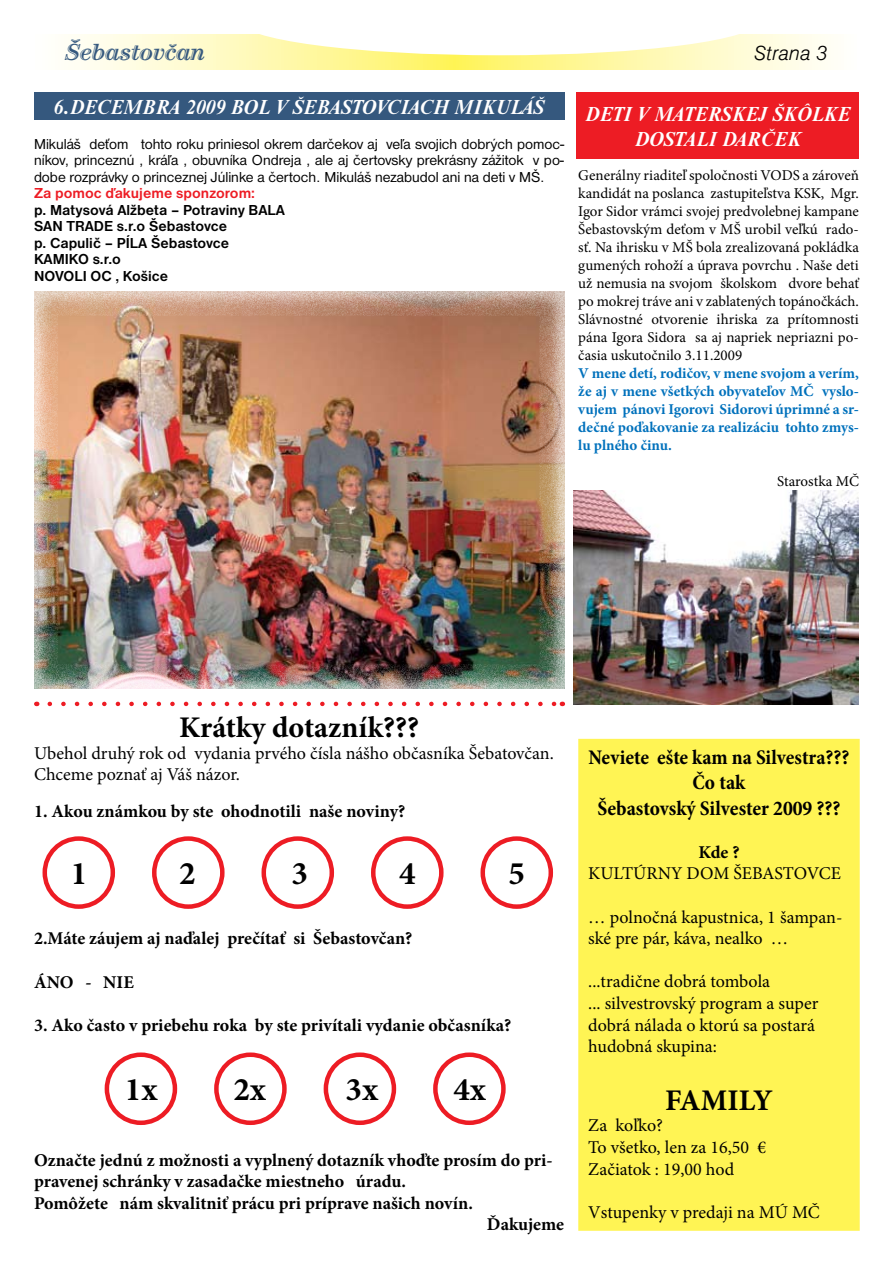
<style>
.page{position:relative;width:893px;height:1263px;background:#fff}
.page>*{position:absolute;margin:0;border:0;box-sizing:border-box;transform-origin:0 0}
.t1{font:700 33px "Minion Pro";color:#000}
.t2{font:700 30px "Minion Pro";color:#000}
.t3{font:italic 700 21px "Nimbus Rom DEE";color:#fff}
.t4{font:700 condensed 21px/25.2px "Minion Pro";color:#000;text-align:center}
.t5{font:italic 21px "Century Han Itc DEE";color:#35587e}
.t6{font:21px "Nimbus San DEE Ligh Ital";color:#000}
.t7{font:18px/21.6px "Minion Pro";letter-spacing:-.005em;color:#000}
.t8{font:700 18px "Minion Pro";color:#000}
.t9{font:15px/18px "Minion Pro";color:#000;text-align:justify}
.t10{font:15px/16.5px "Nimbus San DEE";color:#000}
.t11{font:700 15px/18px "Minion Pro";color:#0071bc;text-align:justify}
.t12{font:700 15px/16.5px "Nimbus San DEE";color:#000}
.t13{font:700 15px "Nimbus San DEE";color:#ed1c24}
</style>
<div class="page">
<svg style="left:68px;top:35px;width:763px;height:35px;background:#fff9bd"></svg>
<svg style="left:239px;top:34px;width:521px;height:21px"></svg>
<div style="left:34px;top:92px;width:530px;height:28px;background:#35587e"></div>
<div style="left:577px;top:92px;width:282px;height:67px;background:#ed1c24"></div>
<div style="left:33px;top:290px;width:531px;height:399px;background:#fff;opacity:.75"></div>
<div style="left:43px;top:836px;width:72px;height:73px;border:4px solid #ed1c24;border-radius:50%"></div>
<div style="left:105px;top:1052px;width:72px;height:73px;border:4px solid #ed1c24;border-radius:50%"></div>
<div style="left:152px;top:836px;width:73px;height:73px;border:4px solid #ed1c24;border-radius:50%"></div>
<div style="left:214px;top:1052px;width:73px;height:73px;border:4px solid #ed1c24;border-radius:50%"></div>
<div style="left:261px;top:836px;width:73px;height:73px;border:4px solid #ed1c24;border-radius:50%"></div>
<div style="left:324px;top:1052px;width:72px;height:73px;border:4px solid #ed1c24;border-radius:50%"></div>
<div style="left:371px;top:836px;width:73px;height:73px;border:4px solid #ed1c24;border-radius:50%"></div>
<div style="left:433px;top:1052px;width:73px;height:73px;border:4px solid #ed1c24;border-radius:50%"></div>
<div style="left:480px;top:836px;width:73px;height:73px;border:4px solid #ed1c24;border-radius:50%"></div>
<svg style="left:50px;top:702px;width:505px;height:4px"></svg>
<img style="left:574px;top:490px;width:285px;height:214px">
<div style="left:579px;top:739px;width:280px;height:491px;background:#fff454"></div>
<div style="left:578px;top:739px;width:282px;height:492px;border:2px solid #fff454"></div>
<h3 class="t5" style="left:66px;top:38px;width:141px">Šebastovčan</h3>
<h3 class="t6" style="left:754px;top:42px;width:75px">Strana 3</h3>
<h3 class="t3" style="left:54px;top:96px;width:489px">6.DECEMBRA 2009 BOL V ŠEBASTOVCIACH MIKULÁŠ</h3>
<h3 class="t3" style="left:585px;top:103px;width:267px">DETI V MATERSKEJ ŠKÔLKE</h3>
<p class="t10" style="left:34px;top:136px;width:532px">Mikuláš deťom tohto roku priniesol okrem darčekov aj veľa svojich dobrých pomoc-</p>
<h3 class="t3" style="left:635px;top:128px;width:168px">DOSTALI DAR ČEK</h3>
<p class="t10" style="left:34px;top:152px;width:532px">níkov, princeznú , kráľa , obuvníka Ondreja , ale aj čertovsky prekrásny zážitok v po&shy;dobe rozprávky o princeznej Júlinke a čertoch. Mikuláš nezabudol ani na deti v MŠ.</p>
<p class="t13" style="left:34px;top:185px;width:223px">Za pomoc ďakujeme sponzorom:</p>
<p class="t12" style="left:34px;top:202px;width:252px">p. Matysová Alžbeta – Potraviny BALA<br>SAN TRADE s.r.o Šebastovce<br>p. Capulič – PÍLA Šebastovce<br>KAMIKO s.r.o<br>NOVOLI OC , Košice</p>
<p class="t9" style="left:578px;top:166px;width:282px">Generálny riaditeľ spoločnosti VODS a zároveň kandidát na poslanca zastupiteľstva KSK, Mgr.<br>Igor Sidor vrámci svojej predvolebnej kampane Šebastovským deťom v MŠ urobil veľkú rado&shy;sť. Na ihrisku v MŠ bola zrealizovaná pokládka gumených rohoží a úprava povrchu . Naše deti už nemusia na svojom školskom dvore behať po mokrej tráve ani v zablatených topánočkách.<br>Slávnostné otvorenie ihriska za prítomnosti pána Igora Sidora sa aj napriek nepriazni po&shy;časia uskutočnilo 3.11.2009</p>
<p class="t11" style="left:578px;top:364px;width:282px">V mene detí, rodičov, v mene svojom a verím, že aj v mene všetkých obyvateľov MČ vyslo&shy;vujem pánovi Igorovi Sidorovi úprimné a sr&shy;dečné poďakovanie za realizáciu tohto zmys&shy;lu plného činu.</p>
<p class="t9" style="left:777px;top:472px;width:83px">Starostka MČ</p>
<h2 class="t2" style="left:179px;top:706px;width:241px">Krátky dotazník???</h2>
<p class="t7" style="left:34px;top:742px;width:521px">Ubehol druhý rok od vydania prvého čísla nášho občasníka Šebatovčan.<br>Chceme poznať aj Váš názor.</p>
<p class="t8" style="left:34px;top:798px;width:373px">1. Akou známkou by ste ohodnotili naše noviny?</p>
<h1 class="t1" style="left:71px;top:850px;width:18px">1</h1>
<h1 class="t1" style="left:179px;top:850px;width:18px">2</h1>
<h1 class="t1" style="left:291px;top:850px;width:18px">3</h1>
<h1 class="t1" style="left:399px;top:850px;width:18px">4</h1>
<h1 class="t1" style="left:508px;top:850px;width:18px">5</h1>
<p class="t8" style="left:34px;top:926px;width:380px">2.Máte záujem aj naďalej prečítať si Šebastovčan?</p>
<p class="t8" style="left:34px;top:969px;width:101px">ÁNO - NIE</p>
<p class="t8" style="left:34px;top:1012px;width:479px">3. Ako často v priebehu roka by ste privítali vydanie občasníka?</p>
<h1 class="t1" style="left:125px;top:1066px;width:34px">1x</h1>
<h1 class="t1" style="left:233px;top:1066px;width:34px">2x</h1>
<h1 class="t1" style="left:346px;top:1066px;width:34px">3x</h1>
<h1 class="t1" style="left:453px;top:1066px;width:34px">4x</h1>
<p class="t8" style="left:34px;top:1147px;width:520px">Označte jednú z možnosti a vyplnený dotazník vhoďte prosím do pri-</p>
<p class="t8" style="left:34px;top:1169px;width:373px">pravenej schránky v zasadačke miestneho úradu.</p>
<p class="t8" style="left:34px;top:1190px;width:440px">Pomôžete nám skvalitniť prácu pri príprave našich novín.</p>
<p class="t8" style="left:487px;top:1212px;width:79px">Ďakujeme</p>
<h3 class="t4" style="left:588px;top:745px;width:262px">Neviete ešte kam na Silvestra???<br>Čo tak<br>Šebastovský Silvester 2009 ???</h3>
<p class="t8" style="left:698px;top:839px;width:43px">Kde ?</p>
<p class="t7" style="left:588px;top:863px;width:254px">KULTÚRNY DOM ŠEBASTOVCE</p>
<p class="t7" style="left:588px;top:906px;width:256px">… polnočná kapustnica, 1 šampan&shy;ské pre pár, káva, nealko …</p>
<p class="t7" style="left:588px;top:971px;width:232px">...tradične dobrá tombola<br>... silvestrovský program a super dobrá nálada o ktorú sa postará hudobná skupina:</p>
<h2 class="t2" style="left:665px;top:1079px;width:109px">FAMILY</h2>
<p class="t7" style="left:588px;top:1115px;width:179px">Za koľko?<br>To všetko, len za 16,50 €<br>Začiatok : 19,00 hod</p>
<p class="t7" style="left:588px;top:1201px;width:233px">Vstupenky v predaji na MÚ MČ</p>
</div>
